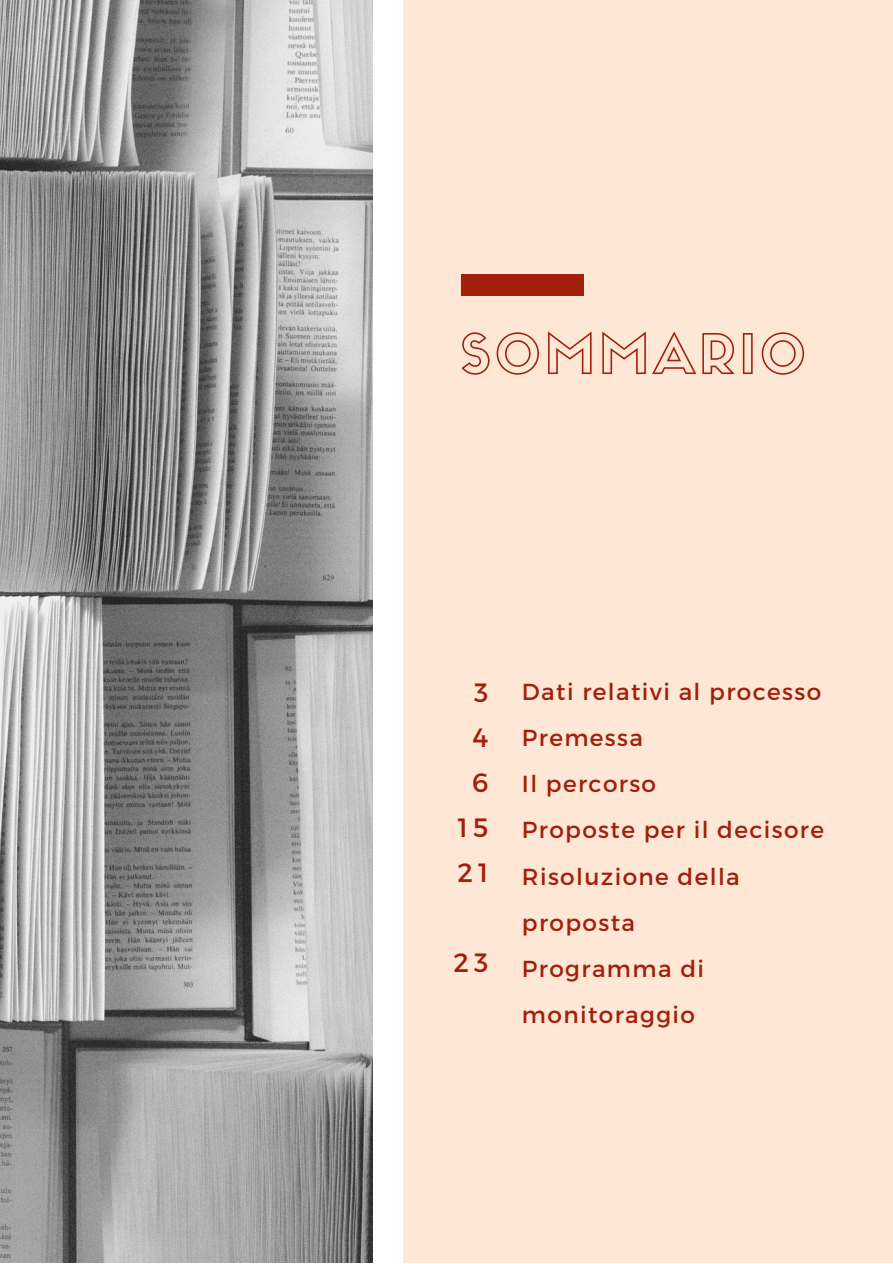
<style>
.page{position:relative;width:893px;height:1264px;background:#fff}
.page>*{position:absolute;margin:0;border:0;box-sizing:border-box;transform-origin:0 0}
.t1{font:52.95px "Sifonn Basic Outline";letter-spacing:.08em;color:#a1200d}
.t2{font:26.4px/45px "Montserrat";color:#a1200d;text-align:right}
.t3{font:23.1px/46px "Montserrat";letter-spacing:.06em;color:#a1200d}
</style>
<div class="page">
<div style="left:403px;top:0;width:489px;height:1262px;background:#ffe7d6"></div>
<div style="left:461px;top:274px;width:122px;height:21px;background:#a1200d"></div>
<img style="left:0;top:0;width:372px;height:1262px">
<h1 class="t1" style="left:461px;top:333px;width:346px">SOMMARIO</h1>
<p class="t2" style="left:457px;top:669px;width:32px">3<br>4<br>6<br>15<br>21</p>
<p class="t2" style="left:453px;top:939px;width:36px">23</p>
<p class="t3" style="left:522px;top:667px;width:303px">Dati relativi al processo<br>Premessa<br>Il percorso<br>Proposte per il decisore<br>Risoluzione della proposta<br>Programma di monitoraggio</p>
</div>
